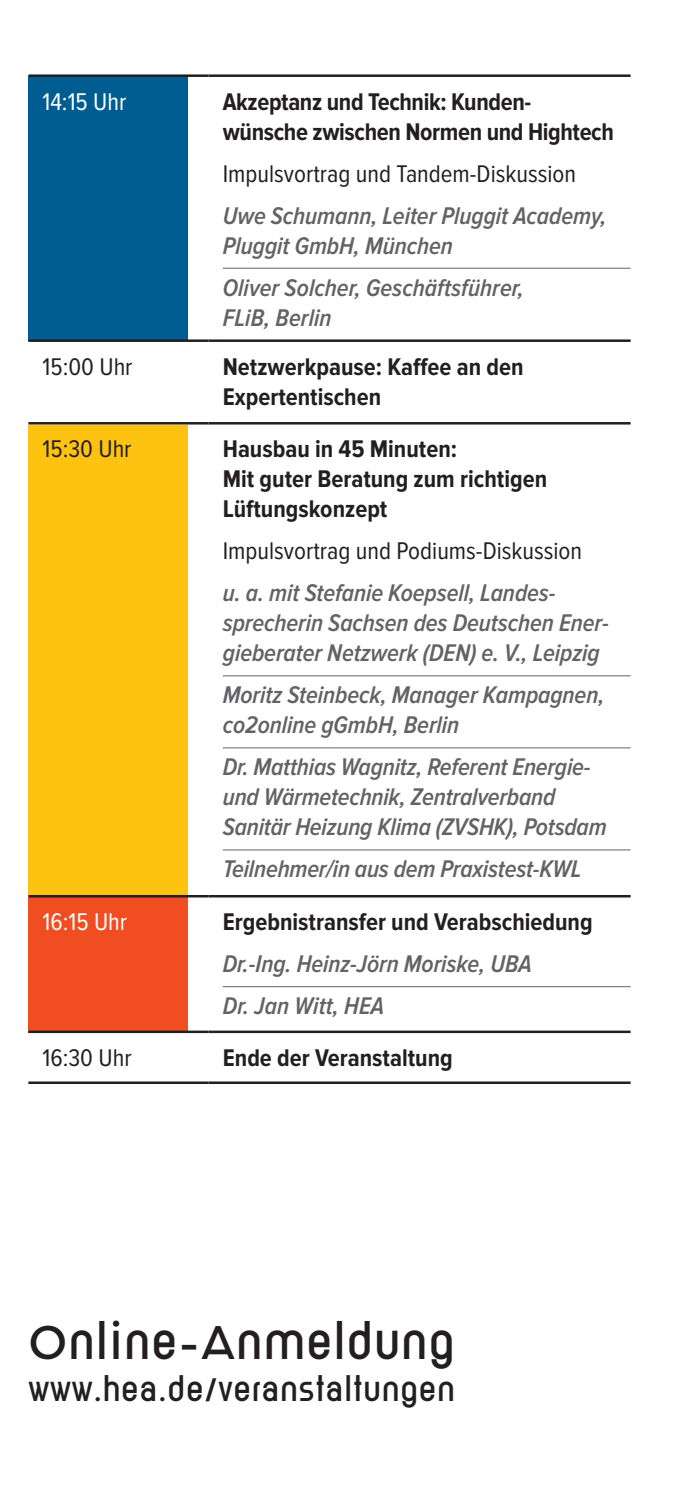
<style>
.page{position:relative;width:688px;height:1489px;background:#fff}
.page>*{position:absolute;margin:0;border:0;box-sizing:border-box;transform-origin:0 0}
.t1{font:45.25px "Reross Rectangular";letter-spacing:.025em;color:#231f20}
.t2{font:30.75px "Reross Rectangular";letter-spacing:.025em;color:#231f20}
.t3{font:italic 600 25px/30px "Proxima Nova Cond";letter-spacing:-.005em;color:#636366}
.t4{font:700 25px/30px "Proxima Nova Cond";color:#231f20}
.t5{font:25px "Proxima Nova Cond";color:#231f20}
.t6{font:25px "Proxima Nova Cond";color:#fff}
</style>
<div class="page">
<div style="left:28px;top:76px;width:160px;height:265px;background:#005d91"></div>
<div style="left:28px;top:424px;width:160px;height:471px;background:#fec210"></div>
<div style="left:28px;top:897px;width:160px;height:135px;background:#f04d22"></div>
<hr style="left:28px;top:74px;width:180px;height:3px;background:#231f20">
<hr style="left:208px;top:74px;width:422px;height:3px;background:#231f20">
<hr style="left:28px;top:339px;width:180px;height:3px;background:#231f20">
<hr style="left:208px;top:339px;width:422px;height:3px;background:#231f20">
<hr style="left:28px;top:422px;width:180px;height:2px;background:#231f20">
<hr style="left:208px;top:422px;width:422px;height:2px;background:#231f20">
<hr style="left:28px;top:894px;width:180px;height:3px;background:#231f20">
<hr style="left:208px;top:894px;width:422px;height:3px;background:#231f20">
<hr style="left:28px;top:1030px;width:180px;height:3px;background:#231f20">
<hr style="left:208px;top:1030px;width:422px;height:3px;background:#231f20">
<hr style="left:28px;top:1081px;width:180px;height:2px;background:#231f20">
<hr style="left:208px;top:1081px;width:422px;height:2px;background:#231f20">
<hr style="left:223px;top:268px;width:407px;height:1px;background:#636366">
<hr style="left:223px;top:675px;width:407px;height:1px;background:#636366">
<hr style="left:223px;top:747px;width:407px;height:1px;background:#636366">
<hr style="left:223px;top:849px;width:407px;height:1px;background:#636366">
<hr style="left:223px;top:986px;width:407px;height:1px;background:#636366">
<p class="t6" style="left:43px;top:87px;width:85px">14:15 Uhr</p>
<p class="t4" style="left:223px;top:87px;width:392px">Akzeptanz und Technik: Kunden&shy;wünsche zwischen Normen und Hightech</p>
<p class="t5" style="left:223px;top:159px;width:355px">Impulsvortrag und Tandem-Diskussion</p>
<p class="t3" style="left:223px;top:201px;width:385px">Uwe Schumann, Leiter Pluggit Academy,<br>Pluggit GmbH, München</p>
<p class="t3" style="left:223px;top:273px;width:302px">Oliver Solcher, Geschäftsführer,<br>FLiB, Berlin</p>
<p class="t5" style="left:43px;top:352px;width:91px">15:00 Uhr</p>
<p class="t4" style="left:223px;top:352px;width:302px">Netzwerkpause: Kaffee an den<br>Expertentischen</p>
<p class="t5" style="left:43px;top:435px;width:90px">15:30 Uhr</p>
<p class="t4" style="left:223px;top:434px;width:236px">Hausbau in 45 Minuten:</p>
<p class="t4" style="left:223px;top:464px;width:326px">Mit guter Beratung zum richtigen</p>
<p class="t4" style="left:223px;top:494px;width:166px">Lüftungskonzept</p>
<p class="t5" style="left:223px;top:537px;width:361px">Impulsvortrag und Podiums-Diskussion</p>
<p class="t3" style="left:223px;top:578px;width:387px">u. a. mit Stefanie Koepsell, Landes&shy;sprecherin Sachsen des Deutschen Ener&shy;gieberater Netzwerk (DEN) e. V., Leipzig</p>
<p class="t3" style="left:223px;top:680px;width:383px">Moritz Steinbeck, Manager Kampagnen, co2online gGmbH, Berlin</p>
<p class="t3" style="left:223px;top:752px;width:369px">Dr. Matthias Wagnitz, Referent Energie&shy;und Wärmetechnik, Zentralverband</p>
<p class="t3" style="left:223px;top:812px;width:385px">Sanitär Heizung Klima (ZVSHK), Potsdam</p>
<p class="t3" style="left:223px;top:854px;width:360px">Teilnehmer/in aus dem Praxistest-KWL</p>
<p class="t6" style="left:43px;top:907px;width:86px">16:15 Uhr</p>
<p class="t4" style="left:223px;top:907px;width:371px">Ergebnistransfer und Verabschiedung</p>
<p class="t3" style="left:223px;top:949px;width:310px">Dr.-Ing. Heinz-Jörn Moriske, UBA</p>
<p class="t3" style="left:223px;top:991px;width:163px">Dr. Jan Witt, HEA</p>
<p class="t5" style="left:43px;top:1043px;width:91px">16:30 Uhr</p>
<p class="t4" style="left:223px;top:1043px;width:231px">Ende der Veranstaltung</p>
<p class="t1" style="left:28px;top:1312px;width:427px">Online-Anmeldung</p>
<p class="t2" style="left:28px;top:1369px;width:428px">www.hea.de/veranstaltungen</p>
</div>
